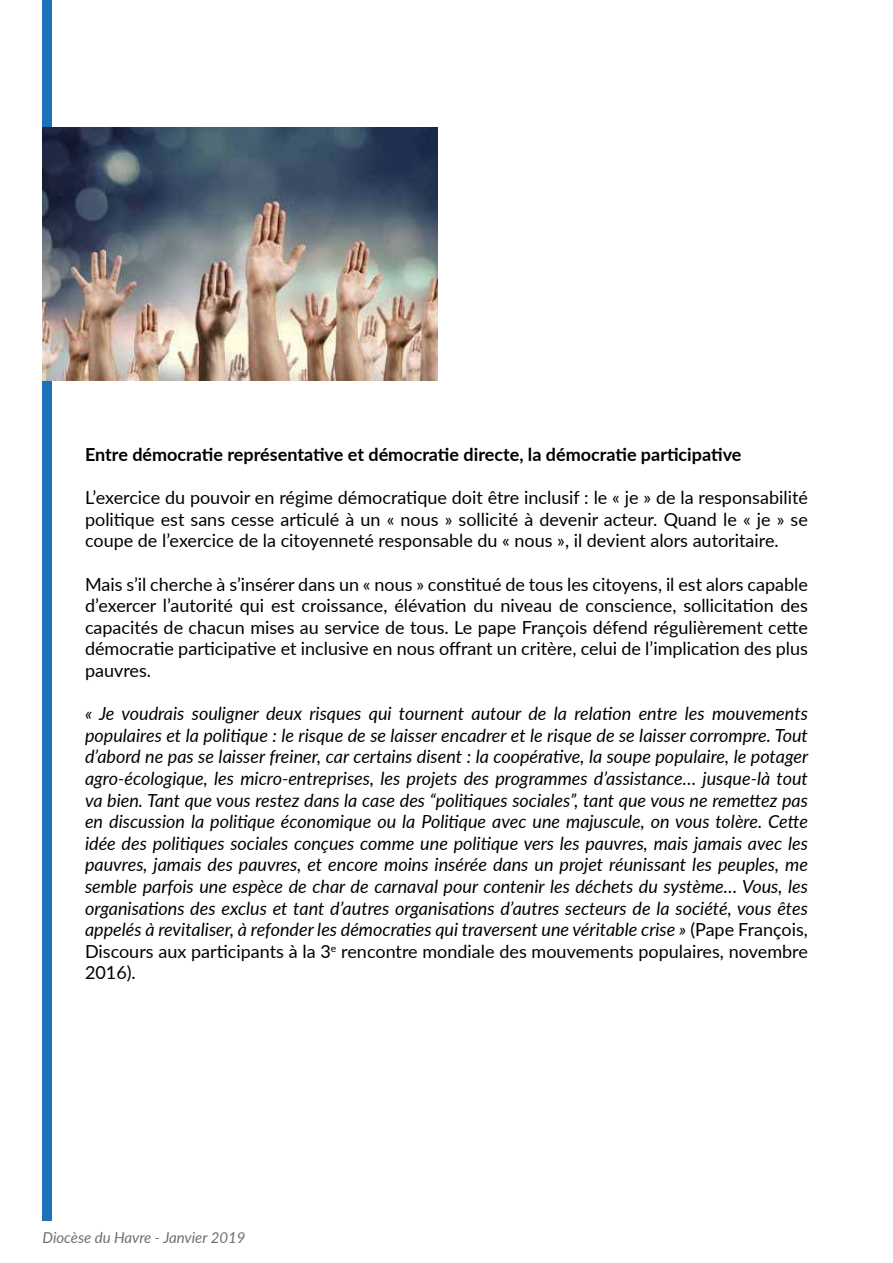
<style>
.page{position:relative;width:893px;height:1263px;background:#fff}
.page>*{position:absolute;margin:0;border:0;box-sizing:border-box;transform-origin:0 0}
.t1{font:italic 18px/21.6px "Lato";color:#000;text-align:justify}
.t2{font:18px/21.6px "Lato";color:#000;text-align:justify}
.t3{font:700 18px "Lato";color:#000}
.t4{font:italic 15px "Lato";color:#706f6f}
.s1{font-style:normal}
</style>
<div class="page">
<div style="left:43px;top:0;width:8px;height:1220px;background:#1d71b9"></div>
<img style="left:43px;top:128px;width:395px;height:253px">
<p class="t3" style="left:85px;top:441px;width:658px">Entre démocraie représentaive et démocraie directe, la démocraie paricipaive</p>
<p class="t2" style="left:85px;top:486px;width:724px">L’exercice du pouvoir en régime démocraique doit être inclusif : le « je » de la responsabilité poliique est sans cesse ariculé à un « nous » sollicité à devenir acteur. Quand le « je » se coupe de l’exercice de la citoyenneté responsable du « nous », il devient alors autoritaire.</p>
<p class="t2" style="left:85px;top:572px;width:724px">Mais s’il cherche à s’insérer dans un « nous » consitué de tous les citoyens, il est alors capable d’exercer l’autorité qui est croissance, élévaion du niveau de conscience, sollicitaion des capacités de chacun mises au service de tous. Le pape François défend régulièrement cete démocraie paricipaive et inclusive en nous ofrant un critère, celui de l’implicaion des plus pauvres.</p>
<p class="t1" style="left:85px;top:702px;width:725px">« Je voudrais souligner deux risques qui tournent autour de la relaion entre les mouvements populaires et la poliique : le risque de se laisser encadrer et le risque de se laisser corrompre. Tout d’abord ne pas se laisser freiner, car certains disent : la coopéraive, la soupe populaire, le potager agro-écologique, les micro-entreprises, les projets des programmes d’assistance… jusque-là tout va bien. Tant que vous restez dans la case des “poliiques sociales”, tant que vous ne remetez pas en discussion la poliique économique ou la Poliique avec une majuscule, on vous tolère. Cete idée des poliiques sociales conçues comme une poliique vers les pauvres, mais jamais avec les pauvres, jamais des pauvres, et encore moins insérée dans un projet réunissant les peuples, me semble parfois une espèce de char de carnaval pour contenir les déchets du système… Vous, les organisaions des exclus et tant d’autres organisaions d’autres secteurs de la société, vous êtes appelés à revitaliser, à refonder les démocraies qui traversent une véritable crise » <span class="s1">(Pape François, Discours aux paricipants à la 3</span><sup>e</sup> <span class="s1">rencontre mondiale des mouvements populaires, novembre 2016).</span></p>
<p class="t4" style="left:43px;top:1232px;width:204px">Diocèse du Havre - Janvier 2019</p>
</div>
